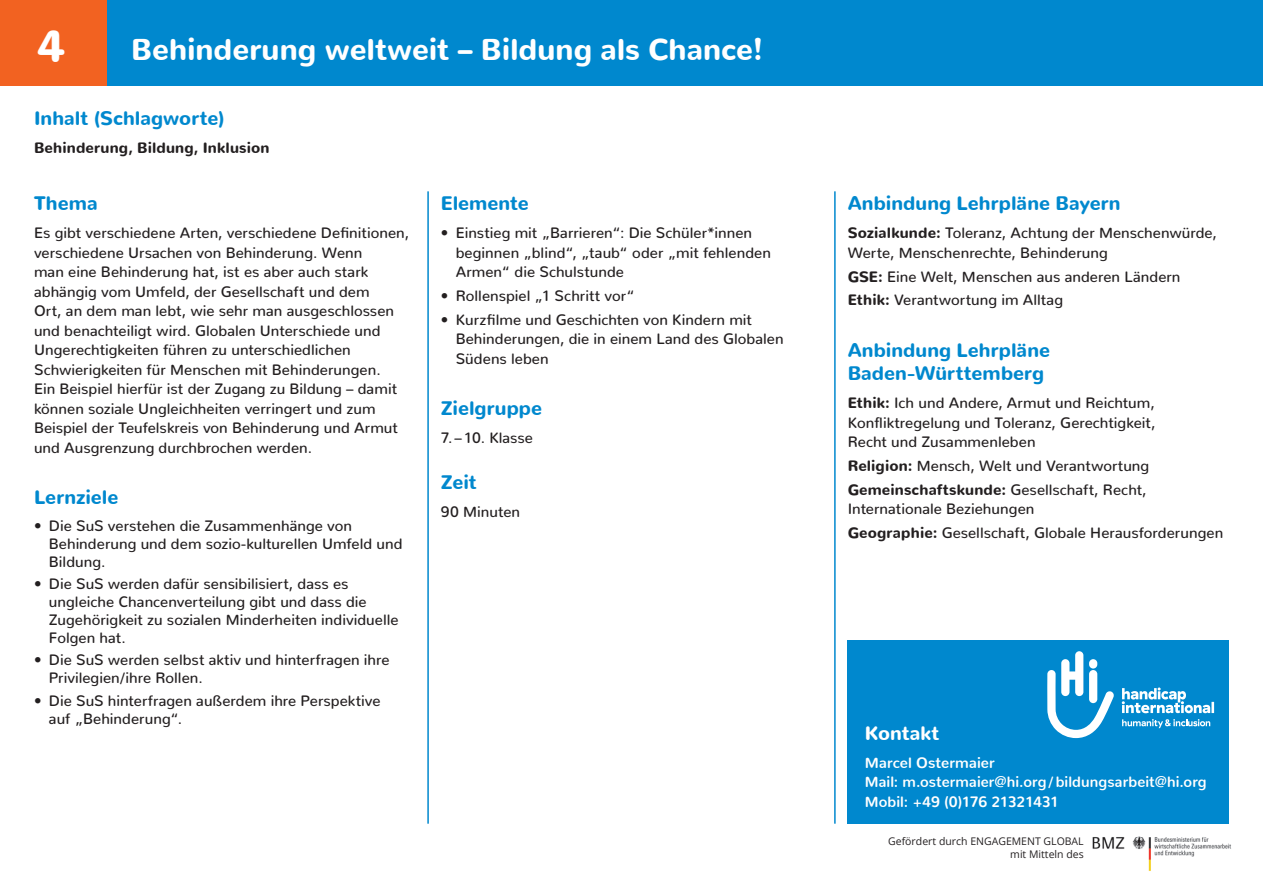
<style>
.page{position:relative;width:1263px;height:893px;background:#fff}
.page>*{position:absolute;margin:0;border:0;box-sizing:border-box;transform-origin:0 0}
.t1{font:900 45px "Nunito";color:#fff}
.t2{font:900 30px "Nunito";color:#fff}
.t3{font:900 19.5px/23.4px "Nunito";letter-spacing:.005em;color:#0088ce}
.t4{font:900 19.5px "Nunito";letter-spacing:.005em;color:#fff}
.t5{font:500 15px/19.5px "Nunito";letter-spacing:.005em;color:#231f20}
.t6{font:700 15px/19.5px "Nunito";letter-spacing:.01em;color:#fff}
.t7{font:900 15px "Nunito";letter-spacing:.015em;color:#231f20}
.t8{font:10.5px/12.6px "Open Sans";color:#231f20;text-align:right}
.s1{font-weight:900}
</style>
<div class="page">
<div style="left:0;top:0;width:1263px;height:85px;background:#0088ce"></div>
<div style="left:0;top:0;width:106px;height:85px;background:#f26221"></div>
<div style="left:848px;top:640px;width:381px;height:184px;background:#0088ce"></div>
<svg style="left:1047px;top:651px;width:67px;height:87px"></svg>
<svg style="left:1122px;top:687px;width:92px;height:26px"></svg>
<svg style="left:1122px;top:719px;width:88px;height:9px"></svg>
<img style="left:1092px;top:836px;width:139px;height:35px">
<hr style="left:427px;top:191px;width:2px;height:633px;background:#0088ce">
<hr style="left:834px;top:191px;width:2px;height:633px;background:#0088ce">
<h1 class="t1" style="left:37px;top:4px;width:30px">4</h1>
<h2 class="t2" style="left:131px;top:22px;width:634px">Behinderung weltweit – Bildung als Chance!</h2>
<h3 class="t3" style="left:34px;top:104px;width:192px">Inhalt (Schlagworte)</h3>
<p class="t7" style="left:34px;top:134px;width:237px">Behinderung, Bildung, Inklusion</p>
<h3 class="t3" style="left:34px;top:189px;width:65px">Thema</h3>
<p class="t5" style="left:34px;top:222px;width:377px">Es gibt verschiedene Arten, verschiedene Definitionen, verschiedene Ursachen von Behinderung. Wenn<br>man eine Behinderung hat, ist es aber auch stark abhängig vom Umfeld, der Gesellschaft und dem<br>Ort, an dem man lebt, wie sehr man ausgeschlossen und benachteiligt wird. Globalen Unterschiede und Ungerechtigkeiten führen zu unterschiedlichen Schwierigkeiten für Menschen mit Behinderungen.<br>Ein Beispiel hierfür ist der Zugang zu Bildung – damit können soziale Ungleichheiten verringert und zum Beispiel der Teufelskreis von Behinderung und Armut und Ausgrenzung durchbrochen werden.</p>
<h3 class="t3" style="left:34px;top:483px;width:86px">Lernziele</h3>
<p class="t5" style="left:49px;top:515px;width:355px;line-height:18px;text-indent:-15px">• Die SuS verstehen die Zusammenhänge von<br>Behinderung und dem sozio-kulturellen Umfeld und<br>Bildung.</p>
<p class="t5" style="left:49px;top:573px;width:351px;line-height:18px;text-indent:-15px">• Die SuS werden dafür sensibilisiert, dass es ungleiche Chancenverteilung gibt und dass die Zugehörigkeit zu sozialen Minderheiten individuelle Folgen hat.</p>
<p class="t5" style="left:49px;top:649px;width:342px;line-height:18px;text-indent:-15px">• Die SuS werden selbst aktiv und hinterfragen ihre<br>Privilegien/ihre Rollen.</p>
<p class="t5" style="left:49px;top:690px;width:333px;line-height:18px;text-indent:-15px">• Die SuS hinterfragen außerdem ihre Perspektive auf „Behinderung“.</p>
<h3 class="t3" style="left:441px;top:189px;width:90px">Elemente</h3>
<p class="t5" style="left:456px;top:222px;width:317px;text-indent:-15px">• Einstieg mit „Barrieren“: Die Schüler*innen beginnen „blind“, „taub“ oder „mit fehlenden<br>Armen“ die Schulstunde</p>
<p class="t5" style="left:441px;top:284px;width:195px">• Rollenspiel „1 Schritt vor“</p>
<p class="t5" style="left:456px;top:308px;width:329px;text-indent:-15px">• Kurzfilme und Geschichten von Kindern mit<br>Behinderungen, die in einem Land des Globalen<br>Südens leben</p>
<h3 class="t3" style="left:441px;top:394px;width:103px">Zielgruppe</h3>
<p class="t5" style="left:441px;top:427px;width:94px">7.–10. Klasse</p>
<h3 class="t3" style="left:441px;top:468px;width:38px">Zeit</h3>
<p class="t5" style="left:441px;top:500px;width:81px">90 Minuten</p>
<h3 class="t3" style="left:848px;top:189px;width:274px">Anbindung Lehrpläne Bayern</h3>
<p class="t5" style="left:848px;top:222px;width:371px"><span class="s1">Sozialkunde:</span> Toleranz, Achtung der Menschenwürde,<br>Werte, Menschenrechte, Behinderung</p>
<p class="t5" style="left:848px;top:263px;width:334px;line-height:23.7px"><span class="s1">GSE:</span> Eine Welt, Menschen aus anderen Ländern<br><span class="s1">Ethik:</span> Verantwortung im Alltag</p>
<h3 class="t3" style="left:848px;top:336px;width:204px">Anbindung Lehrpläne<br>Baden-Württemberg</h3>
<p class="t5" style="left:848px;top:392px;width:309px;text-align:justify"><span class="s1">Ethik:</span> Ich und Andere, Armut und Reichtum, Konfliktregelung und Toleranz, Gerechtigkeit, Recht und Zusammenleben</p>
<p class="t5" style="left:848px;top:452px;width:303px;line-height:23.7px"><span class="s1">Religion:</span> Mensch, Welt und Verantwortung<br><span class="s1">Gemeinschaftskunde:</span> Gesellschaft, Recht,</p>
<p class="t5" style="left:848px;top:495px;width:377px;line-height:23.7px">Internationale Beziehungen<br><span class="s1">Geographie:</span> Gesellschaft, Globale Herausforderungen</p>
<h3 class="t4" style="left:865px;top:714px;width:76px">Kontakt</h3>
<p class="t6" style="left:865px;top:751px;width:344px">Marcel Ostermaier<br>Mail: m.ostermaier@hi.org/bildungsarbeit@hi.org<br>Mobil: +49 (0)176 21321431</p>
<p class="t8" style="left:888px;top:835px;width:197px">Gefördert durch ENGAGEMENT GLOBAL mit Mitteln des</p>
</div>
